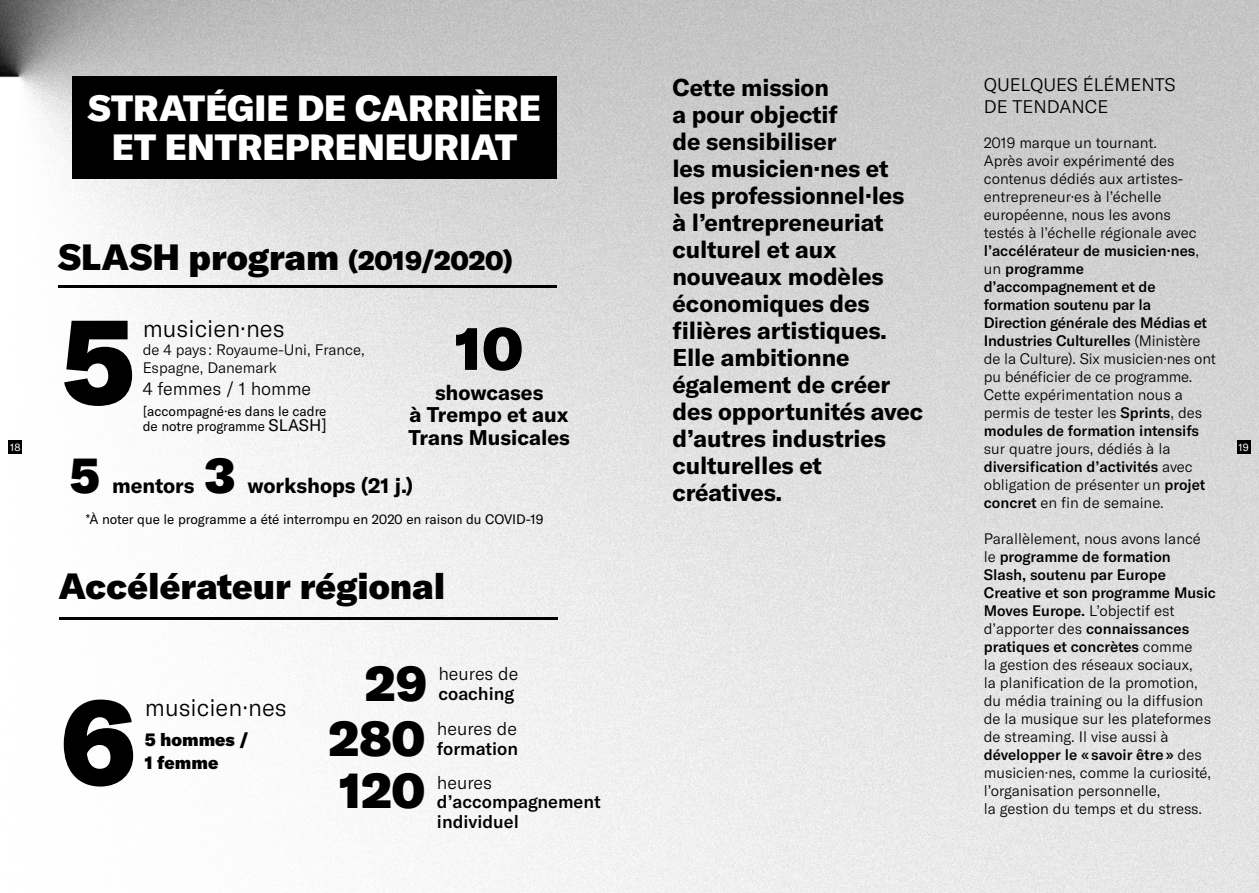
<style>
.page{position:relative;width:1259px;height:893px;background:#fff}
.page>*{position:absolute;margin:0;border:0;box-sizing:border-box;transform-origin:0 0}
.t1{font:900 120px "GT America";color:#000}
.t2{font:900 60px "GT America";color:#000}
.t3{font:900 49.5px "GT America";color:#000}
.t4{font:900 36px "GT America";color:#000}
.t5{font:900 36px/39px "GT America";color:#fff;text-align:center}
.t6{font:700 24px/27px "GT America";letter-spacing:-.005em;color:#000}
.t7{font:300 24px "GT America";color:#000}
.t8{font:700 21px/22.5px "GT America";color:#000;text-align:center}
.t9{font:300 18px/21.6px "GT America";color:#000}
.t10{font:500 18px/19.5px "GT America";color:#000}
.t11{font:900 18px/22.5px "GT America";color:#000}
.t12{font:300 15px/18px "GT America";color:#000}
.t13{font:13.5px/15px "GT America";color:#000}
.t14{font:10.5px "GT America";color:#fff}
.s1{font-weight:500}
.s2{font-size:27px}
.s3{font-size:16.5px}
</style>
<div class="page">
<img style="left:0;top:0;width:1259px;height:893px">
<div style="left:8px;top:440px;width:14px;height:14px;background:#000"></div>
<div style="left:1236px;top:440px;width:14px;height:14px;background:#000"></div>
<div style="left:73px;top:77px;width:484px;height:102px;background:#000"></div>
<hr style="left:58px;top:285px;width:499px;height:2px;background:#000">
<hr style="left:59px;top:617px;width:499px;height:2px;background:#000">
<h3 class="t5" style="left:88px;top:88px;width:454px">STRATÉGIE DE CARRIÈRE<br>ET ENTREPRENEURIAT</h3>
<p class="t6" style="left:672px;top:73px;width:252px">Cette mission<br>a pour objectif<br>de sensibiliser<br>les musicien·nes et les professionnel·les à l’entrepreneuriat culturel et aux nouveaux modèles économiques des filières artistiques.<br>Elle ambitionne également de créer des opportunités avec d’autres industries culturelles et créatives.</p>
<p class="t9" style="left:983px;top:74px;width:193px">QUELQUES ÉLÉMENTS<br>DE TENDANCE</p>
<p class="t12" style="left:983px;top:133px;width:234px">2019 marque un tournant.<br>Après avoir expérimenté des contenus dédiés aux artistes&shy;entrepreneur·es à l’échelle européenne, nous les avons<br>testés à l’échelle régionale avec <span class="s1">l’accélérateur de musicien·nes</span>, un <span class="s1">programme d’accompagnement et de formation soutenu par la<br>Direction générale des Médias et<br>Industries Culturelles</span> (Ministère de la Culture). Six musicien·nes ont pu bénéficier de ce programme.<br>Cette expérimentation nous a permis de tester les <span class="s1">Sprints</span>, des <span class="s1">modules de formation intensifs</span></p>
<p class="t12" style="left:983px;top:439px;width:223px">sur quatre jours, dédiés à la <span class="s1">diversification d’activités</span> avec obligation de présenter un <span class="s1">projet concret</span> en fin de semaine.</p>
<p class="t12" style="left:983px;top:529px;width:234px">Parallèlement, nous avons lancé le <span class="s1">programme de formation<br>Slash, soutenu par Europe<br>Creative et son programme Music<br>Moves Europe.</span> L’objectif est d’apporter des <span class="s1">connaissances pratiques et concrètes</span> comme<br>la gestion des réseaux sociaux,<br>la planification de la promotion, du média training ou la diffusion de la musique sur les plateformes de streaming. Il vise aussi à <span class="s1">développer le « savoir être»</span> des musicien·nes, comme la curiosité, l’organisation personnelle,<br>la gestion du temps et du stress.</p>
<h3 class="t4" style="left:58px;top:234px;width:456px">SLASH program <span class="s2">(2019/2020)</span></h3>
<h1 class="t1" style="left:62px;top:284px;width:75px">5</h1>
<h3 class="t7" style="left:143px;top:314px;width:143px">musicien·nes</h3>
<h2 class="t2" style="left:455px;top:310px;width:69px">10</h2>
<h3 class="t8" style="left:408px;top:381px;width:163px">showcases<br>à Trempo et aux<br>Trans Musicales</h3>
<p class="t12" style="left:143px;top:341px;width:223px">de 4 pays : Royaume-Uni, France,<br>Espagne, Danemark</p>
<p class="t9" style="left:143px;top:378px;width:170px">4 femmes / 1 homme</p>
<p class="t13" style="left:143px;top:404px;width:186px">[accompagné·es dans le cadre de notre programme <span class="s3">SLASH]</span></p>
<p class="t14" style="left:10px;top:441px;width:12px">18</p>
<p class="t14" style="left:1238px;top:441px;width:12px">19</p>
<h3 class="t3" style="left:205px;top:444px;width:32px">3</h3>
<h3 class="t3" style="left:70px;top:444px;width:32px">5</h3>
<h3 class="t8" style="left:247px;top:474px;width:167px">workshops (21 j.)</h3>
<h3 class="t8" style="left:112px;top:474px;width:84px">mentors</h3>
<p class="t13" style="left:86px;top:512px;width:459px">*À noter que le programme a été interrompu en 2020 en raison du COVID-19</p>
<h3 class="t4" style="left:58px;top:563px;width:388px">Accélérateur régional</h3>
<h3 class="t3" style="left:365px;top:652px;width:63px">29</h3>
<p class="t9" style="left:438px;top:663px;width:82px">heures de</p>
<p class="t10" style="left:438px;top:684px;width:77px">coaching</p>
<h1 class="t1" style="left:61px;top:665px;width:77px">6</h1>
<h3 class="t7" style="left:145px;top:694px;width:143px">musicien·nes</h3>
<h3 class="t3" style="left:329px;top:706px;width:98px">280</h3>
<p class="t9" style="left:437px;top:718px;width:82px">heures de</p>
<p class="t11" style="left:145px;top:728px;width:105px">5 hommes /<br>1 femme</p>
<p class="t10" style="left:437px;top:738px;width:83px">formation</p>
<h3 class="t3" style="left:339px;top:758px;width:87px">120</h3>
<p class="t9" style="left:437px;top:772px;width:57px">heures</p>
<p class="t10" style="left:437px;top:792px;width:165px">d’accompagnement individuel</p>
</div>
